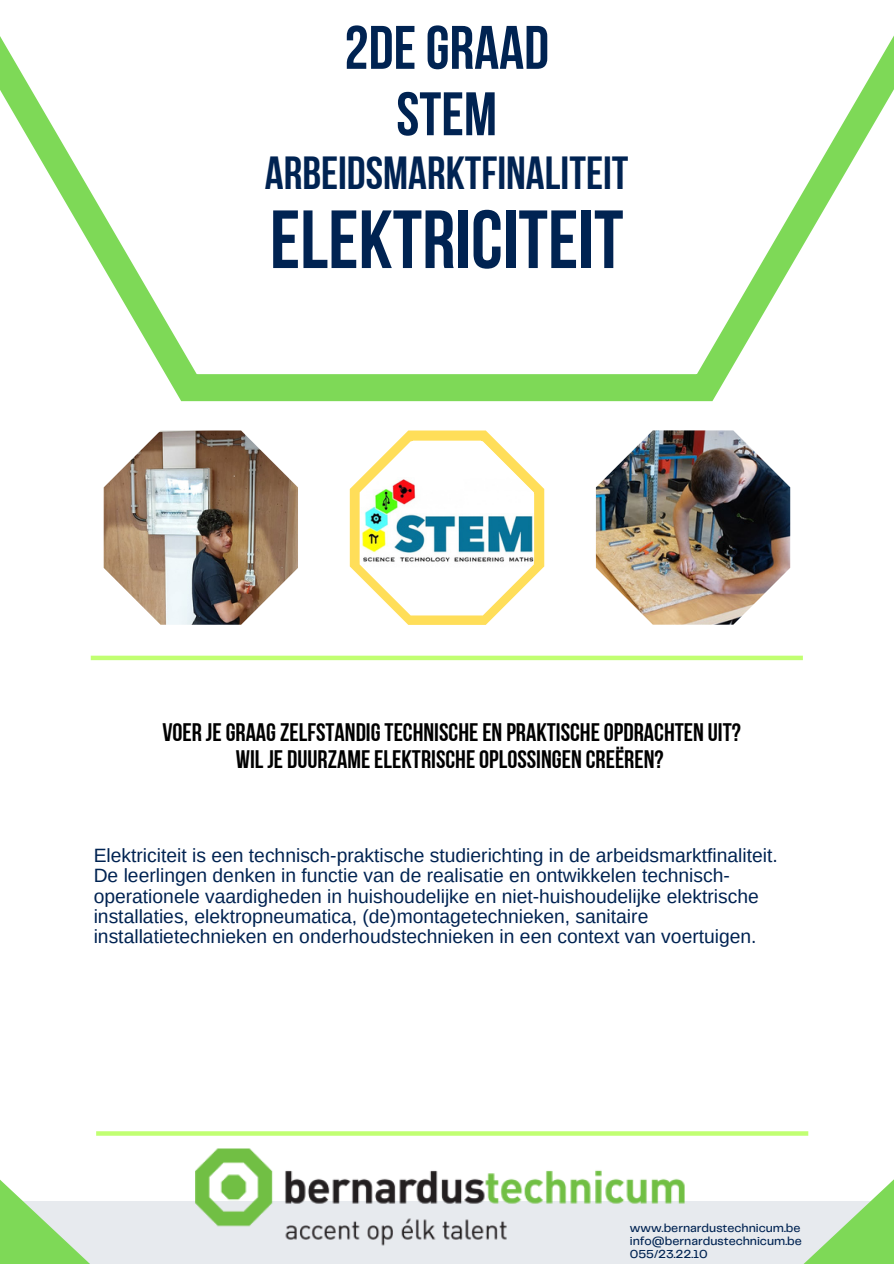
<style>
.page{position:relative;width:894px;height:1264px;background:#fff}
.page>*{position:absolute;margin:0;border:0;box-sizing:border-box;transform-origin:0 0}
.t1{font:82.2px "Bebas Neue Cyrillic";color:#002352}
.t2{font:61.2px/66.3px "Bebas Neue Cyrillic";color:#002352;text-align:center}
.t3{font:46.2px "Bebas Neue Cyrillic";color:#002352}
.t4{font:25.2px/27px "Bebas Neue Cyrillic";color:#000;text-align:center}
.t5{font:19.2px/20.2px "Arimo";color:#002352}
.t6{font:500 12px "Telegraf";color:#002352}
</style>
<div class="page">
<svg style="left:0;top:36px;width:893px;height:365px"></svg>
<div style="left:91px;top:655px;width:711px;height:5px;background:#c1ff72"></div>
<svg style="left:200px;top:1131px;width:493px;height:4px;background:#c4ff7a"></svg>
<div style="left:0;top:1201px;width:893px;height:62px;background:#e7eaee"></div>
<svg style="left:0;top:1131px;width:200px;height:132px"></svg>
<svg style="left:693px;top:1131px;width:200px;height:132px"></svg>
<img style="left:104px;top:430px;width:194px;height:194px">
<svg style="left:350px;top:430px;width:194px;height:195px"></svg>
<img style="left:359px;top:441px;width:174px;height:174px">
<img style="left:595px;top:430px;width:194px;height:194px">
<img style="left:195px;top:1144px;width:502px;height:106px">
<p class="t2" style="left:344px;top:20px;width:206px">2DEGRAAD<br>STEM</p>
<p class="t3" style="left:265px;top:155px;width:365px">ARBEIDSMARKTFINALITEIT</p>
<p class="t1" style="left:270px;top:206px;width:355px">ELEKTRICITEIT</p>
<h1 class="t4" style="left:162px;top:720px;width:580px">VOER JEGRAAGZELFSTANDIGTECHNISCHEEN PRAKTISCHEOPDRACHTEN UIT?<br>WILJE DUURZAMEELEKTRISCHEOPLOSSINGEN CREËREN?</h1>
<p class="t5" style="left:94px;top:845px;width:685px">Elektriciteit is een technisch-praktische studierichting in de arbeidsmarktfinaliteit.<br>De leerlingen denken in functie van de realisatie en ontwikkelen technisch&shy;operationele vaardigheden in huishoudelijke en niet-huishoudelijke elektrische installaties, elektropneumatica, (de)montagetechnieken, sanitaire installatietechnieken en onderhoudstechnieken in een context van voertuigen.</p>
<p class="t6" style="left:629px;top:1222px;width:172px">www.bernardustechnicum.be</p>
<p class="t6" style="left:629px;top:1235px;width:173px">info@bernardustechnicum.be</p>
<p class="t6" style="left:629px;top:1248px;width:79px">055/23.22.10</p>
</div>
